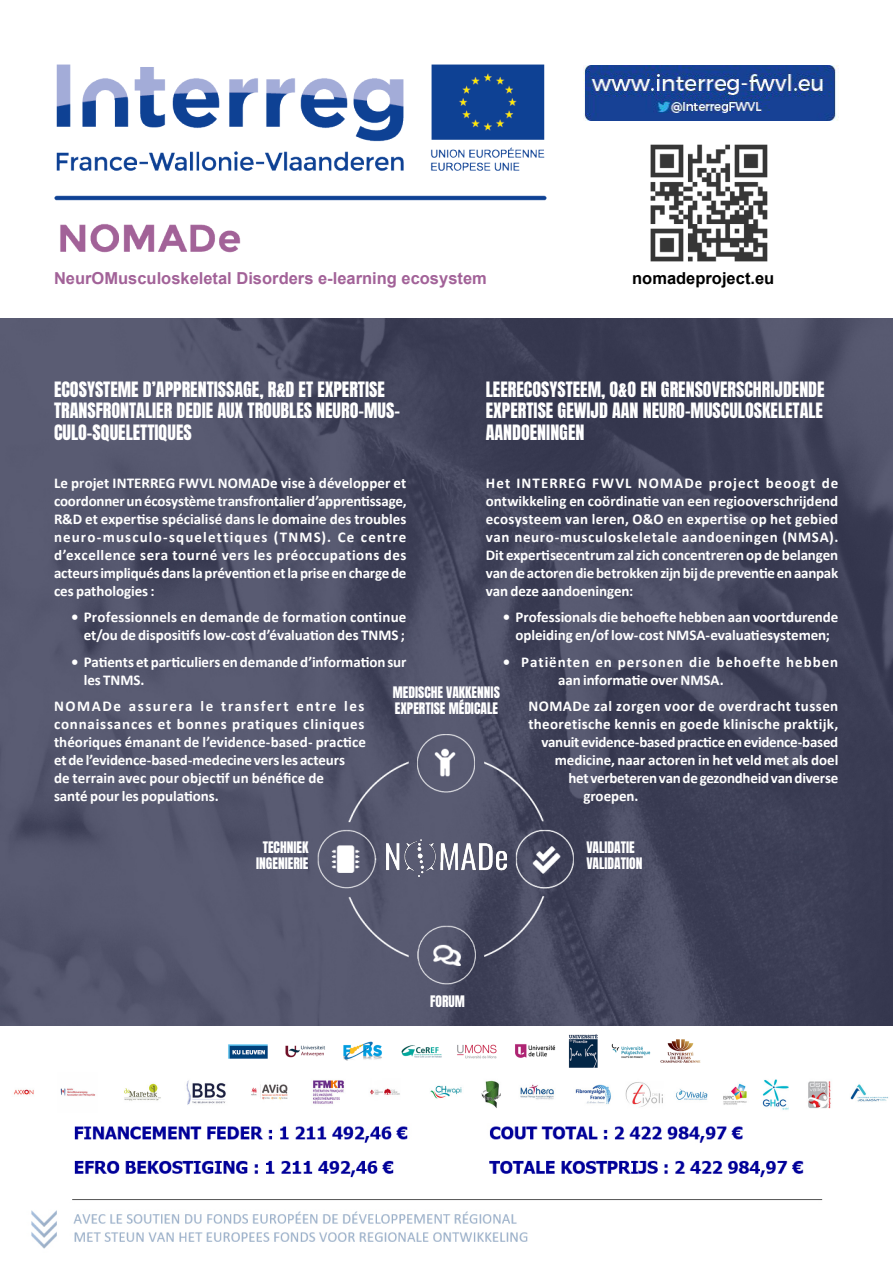
<style>
.page{position:relative;width:893px;height:1263px;background:#fff}
.page>*{position:absolute;margin:0;border:0;box-sizing:border-box;transform-origin:0 0}
.t1{font:18px/21.6px "Anton";color:#fff}
.t2{font:700 16.5px "Arial";color:#a26298}
.t3{font:700 16.5px "Arial";color:#000}
.Paragraph_Style_1{font:700 15px/18px "Calibri";letter-spacing:-.005em;color:#fff;text-align:justify}
.Paragraph_Style_1-2{font:700 15px/18px "Calibri";letter-spacing:.06em;color:#fff}
.Paragraph_Style_1-3{font:700 15px "Calibri";letter-spacing:.02em;color:#fff}
.Paragraph_Style_1-4{font:700 15px "Calibri";letter-spacing:.03em;color:#fff}
.t4{font:13.5px "Anton";color:#fff}
</style>
<div class="page">
<img style="left:31px;top:1126px;width:792px;height:123px">
<img style="left:54px;top:64px;width:492px;height:189px">
<img style="left:650px;top:144px;width:118px;height:118px">
<img style="left:584px;top:66px;width:255px;height:54px">
<img style="left:0;top:319px;width:893px;height:749px">
<img style="left:300px;top:724px;width:295px;height:264px">
<img style="left:14px;top:1079px;width:875px;height:31px">
<img style="left:387px;top:839px;width:119px;height:38px">
<p class="t2" style="left:54px;top:267px;width:434px">NeurOMusculoskeletal Disorders e-learning ecosystem</p>
<p class="t3" style="left:632px;top:267px;width:144px">nomadeproject.eu</p>
<p class="t1" style="left:54px;top:380px;width:347px">ECOSYSTEME D’APPRENTISSAGE, R&amp;D ET EXPERTISE<br>TRANSFRONTALIER DEDIE AUX TROUBLES NEURO-MUS-<br>CULO-SQUELETTIQUES</p>
<p class="t1" style="left:486px;top:380px;width:340px;text-align:justify">LEERECOSYSTEEM, O&amp;O EN GRENSOVERSCHRIJDENDE EXPERTISE GEWIJD AAN NEURO-MUSCULOSKELETALE AANDOENINGEN</p>
<p class="Paragraph_Style_1" style="left:54px;top:473px;width:354px">Le projet INTERREG FWVL NOMADe vise à développer et coordonner un écosystème transfrontalier d’apprentissage, R&amp;D et expertise spécialisé dans le domaine des troubles neuro-musculo-squelettiques (TNMS). Ce centre d’excellence sera tourné vers les préoccupations des acteurs impliqués dans la prévention et la prise en charge de ces pathologies :</p>
<p class="Paragraph_Style_1" style="left:71px;top:608px;width:337px;text-align:right">• Professionnels en demande de formation continue et/ou de dispositifs low-cost d’évaluation des TNMS ;</p>
<p class="Paragraph_Style_1" style="left:84px;top:652px;width:324px;text-indent:-13px">• Patients et particuliers en demande d’information sur les TNMS.</p>
<p class="Paragraph_Style_1" style="left:54px;top:697px;width:313px;text-align:left">NOMADe assurera le transfert entre les connaissances et bonnes pratiques cliniques théoriques émanant de l’evidence-based- practice et de l’evidence-based-medecine vers les acteurs<br>de terrain avec pour objectif un bénéfice de<br>santé pour les populations.</p>
<p class="Paragraph_Style_1" style="left:486px;top:473px;width:354px">Het INTERREG FWVL NOMADe project beoogt de ontwikkeling en coördinatie van een regiooverschrijdend ecosysteem van leren, O&amp;O en expertise op het gebied van neuro-musculoskeletale aandoeningen (NMSA).<br>Dit expertisecentrum zal zich concentreren op de belangen van de actoren die betrokken zijn bij de preventie en aanpak van deze aandoeningen:</p>
<p class="Paragraph_Style_1" style="left:503px;top:608px;width:337px;text-align:center">• Professionals die behoefte hebben aan voortdurende opleiding en/of low-cost NMSA-evaluatiesystemen;</p>
<p class="Paragraph_Style_1-2" style="left:558px;top:652px;width:282px;text-indent:-55px">• Patiënten en personen die behoefte hebben aan informatie over NMSA.</p>
<p class="Paragraph_Style_1-4" style="left:528px;top:695px;width:312px">NOMADe zal zorgen voor de overdracht tussen</p>
<p class="Paragraph_Style_1-3" style="left:528px;top:713px;width:311px">theoretische kennis en goede klinische praktijk,</p>
<p class="Paragraph_Style_1" style="left:541px;top:733px;width:298px">vanuit evidence-based practice en evidence-based</p>
<p class="Paragraph_Style_1" style="left:555px;top:751px;width:285px">medicine, naar actoren in het veld met als doel</p>
<p class="Paragraph_Style_1" style="left:568px;top:769px;width:272px">het verbeteren van de gezondheid van diverse</p>
<p class="Paragraph_Style_1" style="left:583px;top:787px;width:57px">groepen.</p>
<p class="t4" style="left:393px;top:685px;width:109px">MEDISCHE VAKKENNIS</p>
<p class="t4" style="left:395px;top:701px;width:105px">EXPERTISE MÉDICALE</p>
<p class="t4" style="left:263px;top:840px;width:47px">TECHNIEK</p>
<p class="t4" style="left:256px;top:857px;width:54px">INGENIERIE</p>
<p class="t4" style="left:430px;top:995px;width:36px">FORUM</p>
<p class="t4" style="left:586px;top:840px;width:50px">VALIDATIE</p>
<p class="t4" style="left:586px;top:857px;width:57px">VALIDATION</p>
</div>
